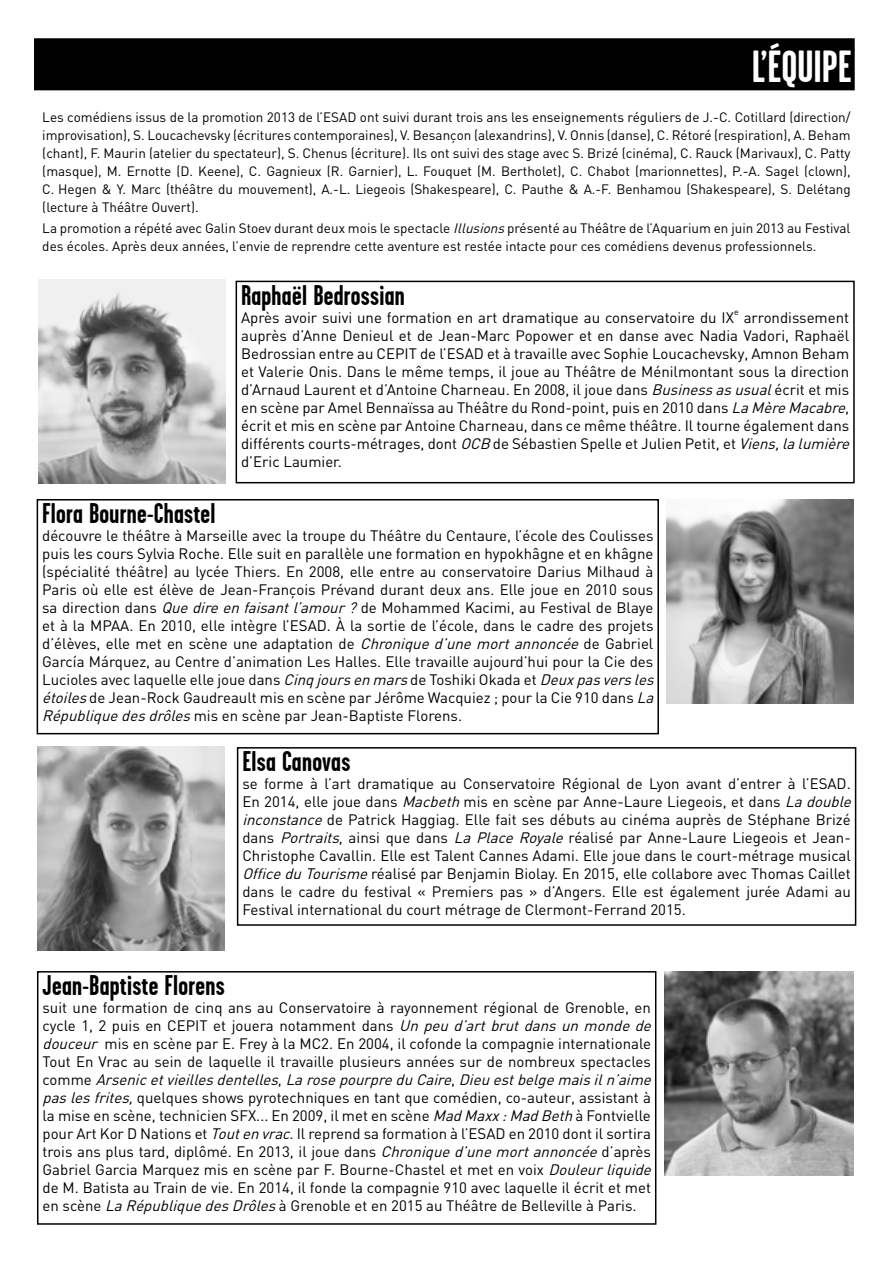
<style>
.page{position:relative;width:893px;height:1263px;background:#fff}
.page>*{position:absolute;margin:0;border:0;box-sizing:border-box;transform-origin:0 0}
.t1{font:700 45px "Garage Gothic";color:#fff}
.t2{font:700 28.5px "Garage Gothic";letter-spacing:.01em;color:#000}
.t3{font:15px/18px "DIN";color:#000}
.t4{font:13.5px/18px "DIN";color:#000;text-align:justify}
.t5{font:8.7px "DIN";color:#000}
.s1{color:#fff}
.s2{font-style:italic}
</style>
<div class="page">
<div style="left:236px;top:281px;width:619px;height:202px;border:2px solid #000"></div>
<img style="left:38px;top:279px;width:187px;height:204px">
<div style="left:37px;top:499px;width:622px;height:235px;border:2px solid #000"></div>
<img style="left:667px;top:500px;width:187px;height:204px">
<div style="left:237px;top:747px;width:619px;height:179px;border:2px solid #000"></div>
<img style="left:37px;top:746px;width:187px;height:204px">
<div style="left:37px;top:971px;width:619px;height:254px;border:2px solid #000"></div>
<img style="left:665px;top:972px;width:188px;height:204px">
<div style="left:35px;top:40px;width:818px;height:49px;background:#000"></div>
<div style="left:34px;top:38px;width:821px;height:52px;border:3px solid #000"></div>
<h1 class="t1" style="left:752px;top:42px;width:99px">L’équipe</h1>
<p class="t4" style="left:42px;top:108px;width:810px">Les comédiens issus de la promotion 2013 de l’ESAD ont suivi durant trois ans les enseignements réguliers de J.-C. Cotillard (direction/ improvisation), S. Loucachevsky (écritures contemporaines), V. Besançon (alexandrins), V. Onnis (danse), C. Rétoré (respiration), A. Beham (chant), F. Maurin (atelier du spectateur), S. Chenus (écriture). Ils ont suivi des stage avec S. Brizé (cinéma), C. Rauck (Marivaux), C. Patty (masque), M. Ernotte (D. Keene), C. Gagnieux (R. Garnier), L. Fouquet (M. Bertholet), C. Chabot (marionnettes), P.-A. Sagel (clown), C.<span class="s1">.</span>Hegen &amp; Y. Marc (théâtre du mouvement), A.-L. Liegeois (Shakespeare), C. Pauthe &amp; A.-F. Benhamou (Shakespeare), S. Delétang (lecture à Théâtre Ouvert).</p>
<p class="t4" style="left:42px;top:219px;width:810px">La promotion a répété avec Galin Stoev durant deux mois le spectacle <span class="s2">Illusions</span>présenté au Théâtre de l’Aquarium en juin 2013 au Festival des écoles. Après deux années, l’envie de reprendre cette aventure est restée intacte pour ces comédiens devenus professionnels.</p>
<h2 class="t2" style="left:241px;top:280px;width:165px">Raphaël Bedrossian</h2>
<p class="t3" style="left:241px;top:308px;width:494px">Après avoir suivi une formation en art dramatique au conservatoire du IX</p>
<p class="t5" style="left:734px;top:306px;width:6px">e</p>
<p class="t3" style="left:241px;top:308px;width:614px;text-indent:503px">arrondissement auprès d’Anne Denieul et de Jean-Marc Popower et en danse avec Nadia Vadori, Raphaël Bedrossian entre au CEPIT de l’ESAD et à travaille avec Sophie Loucachevsky, Amnon Beham et Valerie Onis. Dans le même temps, il joue au Théâtre de Ménilmontant sous la direction d’Arnaud Laurent et d’Antoine Charneau. En 2008, il joue dans <span class="s2">Businessasusual</span>écrit et mis en scène par Amel Bennaïssa au Théâtre du Rond-point, puis en 2010 dans <span class="s2">LaMèreMacabre</span>, écrit et mis en scène par Antoine Charneau, dans ce même théâtre. Il tourne également dans différents courts-métrages, dont <span class="s2">OCB</span> de Sébastien Spelle et Julien Petit, et <span class="s2">Viens,lalumière </span>d’Eric Laumier.</p>
<h2 class="t2" style="left:42px;top:498px;width:175px">Flora Bourne-Chastel</h2>
<p class="t3" style="left:42px;top:527px;width:617px">découvre le théâtre à Marseille avec la troupe du Théâtre du Centaure, l’école des Coulisses puis les cours Sylvia Roche. Elle suit en parallèle une formation en hypokhâgne et en khâgne (spécialité théâtre) au lycée Thiers. En 2008, elle entre au conservatoire Darius Milhaud à Paris où elle est élève de Jean-François Prévand durant deux ans. Elle joue en 2010 sous sa direction dans <span class="s2">Quedireen faisantl’amour?</span>de Mohammed Kacimi, au Festival de Blaye et à la MPAA. En 2010, elle intègre l’ESAD. À la sortie de l’école, dans le cadre des projets d’élèves, elle met en scène une adaptation de <span class="s2">Chroniqued’unemortannoncée</span>de Gabriel García Márquez, au Centre d’animation Les Halles. Elle travaille aujourd’hui pour la Cie des Lucioles avec laquelle elle joue dans <span class="s2">Cinqjoursen mars</span>de Toshiki Okada et <span class="s2">Deuxpasversles étoiles</span>de Jean-Rock Gaudreault mis en scène par Jérôme Wacquiez ; pour la Cie 910 dans <span class="s2">La Républiquedesdrôles</span>mis en scène par Jean-Baptiste Florens.</p>
<h2 class="t2" style="left:242px;top:746px;width:109px">Elsa Canovas</h2>
<p class="t3" style="left:242px;top:775px;width:614px">se forme à l’art dramatique au Conservatoire Régional de Lyon avant d’entrer à l’ESAD.<br>En 2014, elle joue dans <span class="s2">Macbeth</span> mis en scène par Anne-Laure Liegeois, et dans <span class="s2">Ladouble inconstance</span>de Patrick Haggiag. Elle fait ses débuts au cinéma auprès de Stéphane Brizé dans <span class="s2">Portraits</span>, ainsi que dans <span class="s2">La Place Royale</span> réalisé par Anne-Laure Liegeois et Jean-Christophe Cavallin. Elle est Talent Cannes Adami. Elle joue dans le court-métrage musical <span class="s2">Officedu Tourisme</span>réalisé par Benjamin Biolay. En 2015, elle collabore avec Thomas Caillet dans le cadre du festival « Premiers pas » d’Angers. Elle est également jurée Adami au Festival international du court métrage de Clermont-Ferrand 2015.</p>
<h2 class="t2" style="left:43px;top:970px;width:184px">Jean-Baptiste Florens</h2>
<p class="t3" style="left:43px;top:999px;width:614px">suit une formation de cinq ans au Conservatoire à rayonnement régional de Grenoble, en cycle 1, 2 puis en CEPIT et jouera notamment dans <span class="s2">Un peu d’art brut dans un monde de douceur</span> mis en scène par E. Frey à la MC2. En 2004, il cofonde la compagnie internationale Tout En Vrac au sein de laquelle il travaille plusieurs années sur de nombreux spectacles c o m m e <span class="s2">Arsenicetvieillesdentelles</span>, <span class="s2">Larosepourpredu Caire</span>, <span class="s2">Dieu estbelgemaisiln’aime paslesfrites,</span>quelques shows pyrotechniques en tant que comédien, co-auteur, assistant à la mise en scène, technicien SFX... En 2009, il met en scène <span class="s2">MadMaxx:MadBeth</span> à Fontvielle pour Art Kor D Nations et <span class="s2">Touten vrac</span>. Il reprend sa formation à l’ESAD en 2010 dont il sortira trois ans plus tard, diplômé. En 2013, il joue dans <span class="s2">Chroniqued’unemortannoncée</span>d’après Gabriel Garcia Marquez mis en scène par F. Bourne-Chastel et met en voix <span class="s2">Douleurliquide </span>de M. Batista au Train de vie. En 2014, il fonde la compagnie 910 avec laquelle il écrit et met en scène <span class="s2">LaRépubliquedesDrôles</span>à Grenoble et en 2015 au Théâtre de Belleville à Paris.</p>
</div>
